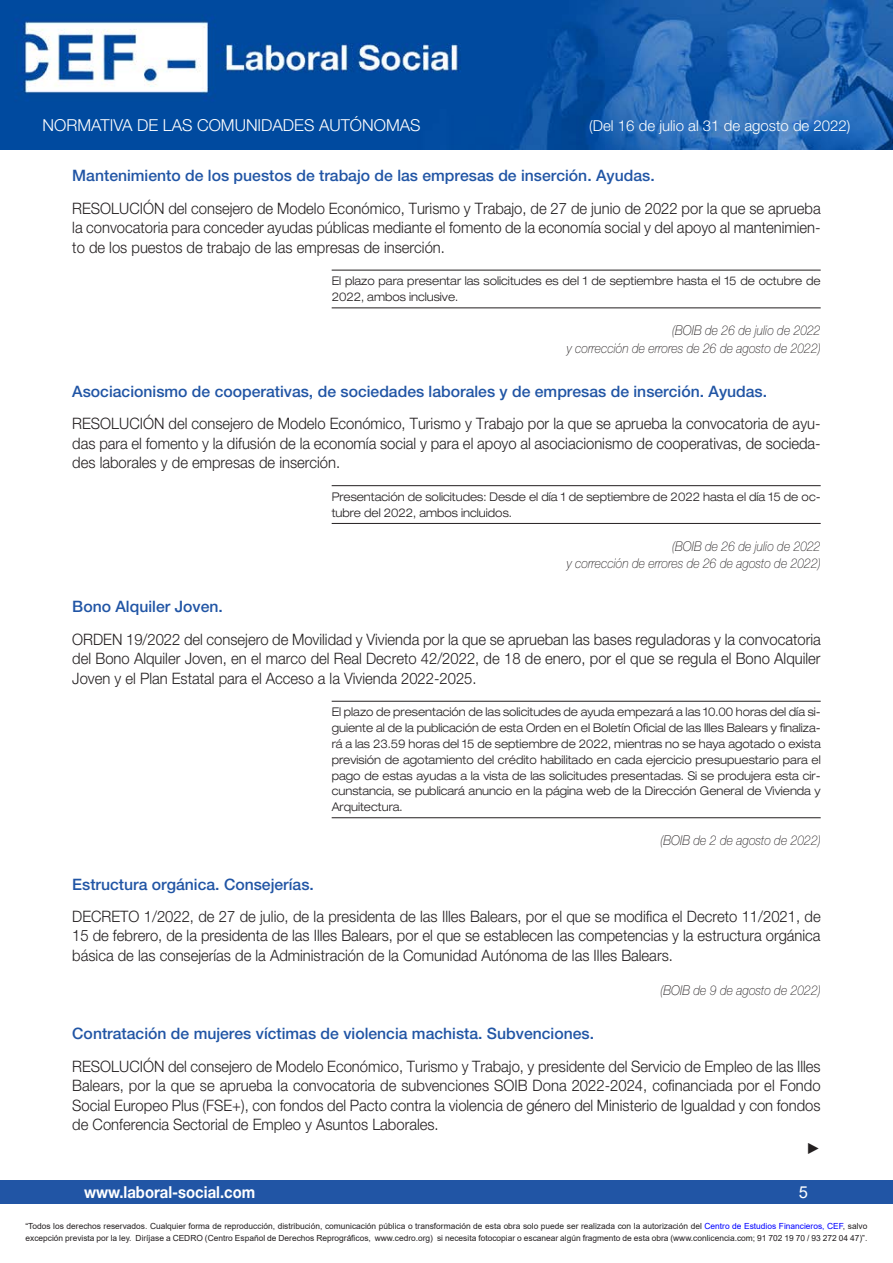
<style>
.page{position:relative;width:893px;height:1263px;background:#fff}
.page>*{position:absolute;margin:0;border:0;box-sizing:border-box;transform-origin:0 0}
.t1{font:300 16.5px "Helvetica Neue LT Std";color:#fff}
.t2{font:700 16.5px "Helvetica Neue LT Std";color:#fff;scale:.9 1}
.t3{font:16.5px "Arial";color:#fff}
.Contenido{font:300 15.75px/19.5px "Helvetica Neue LT Std";color:#231f20;text-align:justify;scale:.94 1}
.Título-cabecera{font:500 15.75px "Helvetica Neue LT Std";color:#2155a5}
.Contenido-2{font:15.75px "Times New Roman";color:#231f20;scale:.94 1}
.t4{font:300 15px "Helvetica Neue LT Std";color:#fff}
.publicación{font:italic 100 13.5px/17.2px "Helvetica Neue LT Std";color:#231f20;text-align:right;scale:.9 1}
.Plazo{font:300 expanded 12px/15.8px "Helvetica Neue LT Std";color:#231f20;scale:.92 1}
.t5{font:8.4px/12px "Arial";color:#231f20}
.s1{color:#00f}
</style>
<div class="page">
<div style="left:0;top:1180px;width:893px;height:23px;background:#2155a5"></div>
<img style="left:0;top:0;width:893px;height:149px">
<hr style="left:332px;top:270px;width:489px;height:1px;background:#231f20">
<hr style="left:332px;top:307px;width:489px;height:1px;background:#231f20">
<hr style="left:332px;top:485px;width:489px;height:1px;background:#231f20">
<hr style="left:332px;top:523px;width:489px;height:1px;background:#231f20">
<hr style="left:332px;top:701px;width:489px;height:1px;background:#231f20">
<hr style="left:332px;top:817px;width:489px;height:1px;background:#231f20">
<p class="t1" style="left:43px;top:115px;width:379px">NORMATIVA DE LAS COMUNIDADES AUTÓNOMAS</p>
<p class="t4" style="left:589px;top:117px;width:263px">(Del 16 de julio al 31 de agosto de 2022)</p>
<p class="Título-cabecera" style="left:72px;top:166px;width:584px">Mantenimiento de los puestos de trabajo de las empresas de inserción. Ayudas.</p>
<p class="Contenido" style="left:72px;top:198px;width:798px">RESOLUCIÓN del consejero de Modelo Económico, Turismo y Trabajo, de 27 de junio de 2022 por la que se aprueba la convocatoria para conceder ayudas públicas mediante el fomento de la economía social y del apoyo al mantenimien&shy;to de los puestos de trabajo de las empresas de inserción.</p>
<p class="Plazo" style="left:332px;top:273px;width:533px">El plazo para presentar las solicitudes es del 1 de septiembre hasta el 15 de octubre de<br>2022, ambos inclusive.</p>
<p class="publicación" style="left:567px;top:322px;width:284px">(BOIB de 26 de julio de 2022<br>y corrección de errores de 26 de agosto de 2022)</p>
<p class="Título-cabecera" style="left:72px;top:382px;width:696px">Asociacionismo de cooperativas, de sociedades laborales y de empresas de inserción. Ayudas.</p>
<p class="Contenido" style="left:72px;top:413px;width:798px">RESOLUCIÓN del consejero de Modelo Económico, Turismo y Trabajo por la que se aprueba la convocatoria de ayu&shy;das para el fomento y la difusión de la economía social y para el apoyo al asociacionismo de cooperativas, de socieda&shy;des laborales y de empresas de inserción.</p>
<p class="Plazo" style="left:332px;top:489px;width:533px">Presentación de solicitudes: Desde el día 1 de septiembre de 2022 hasta el día 15 de oc&shy;tubre del 2022, ambos incluidos.</p>
<p class="publicación" style="left:567px;top:537px;width:284px">(BOIB de 26 de julio de 2022<br>y corrección de errores de 26 de agosto de 2022)</p>
<p class="Título-cabecera" style="left:72px;top:597px;width:152px">Bono Alquiler Joven.</p>
<p class="Contenido" style="left:72px;top:629px;width:798px">ORDEN 19/2022 del consejero de Movilidad y Vivienda por la que se aprueban las bases reguladoras y la convocatoria del Bono Alquiler Joven, en el marco del Real Decreto 42/2022, de 18 de enero, por el que se regula el Bono Alquiler Joven y el Plan Estatal para el Acceso a la Vivienda 2022-2025.</p>
<p class="Plazo" style="left:332px;top:704px;width:533px;text-align:justify">El plazo de presentación de las solicitudes de ayuda empezará a las 10.00 horas del día si&shy;guiente al de la publicación de esta Orden en el Boletín Oficial de las Illes Balears y finaliza&shy;rá a las 23.59 horas del 15 de septiembre de 2022, mientras no se haya agotado o exista previsión de agotamiento del crédito habilitado en cada ejercicio presupuestario para el pago de estas ayudas a la vista de las solicitudes presentadas. Si se produjera esta cir&shy;cunstancia, se publicará anuncio en la página web de la Dirección General de Vivienda y Arquitectura.</p>
<p class="publicación" style="left:661px;top:832px;width:179px">(BOIB de 2 de agosto de 2022)</p>
<p class="Título-cabecera" style="left:72px;top:874px;width:243px">Estructura orgánica. Consejerías.</p>
<p class="Contenido" style="left:72px;top:906px;width:798px">DECRETO 1/2022, de 27 de julio, de la presidenta de las Illes Balears, por el que se modifica el Decreto 11/2021, de 15 de febrero, de la presidenta de las Illes Balears, por el que se establecen las competencias y la estructura orgánica básica de las consejerías de la Administración de la Comunidad Autónoma de las Illes Balears.</p>
<p class="publicación" style="left:661px;top:982px;width:179px">(BOIB de 9 de agosto de 2022)</p>
<p class="Título-cabecera" style="left:72px;top:1024px;width:523px">Contratación de mujeres víctimas de violencia machista. Subvenciones.</p>
<p class="Contenido" style="left:72px;top:1056px;width:798px">RESOLUCIÓN del consejero de Modelo Económico, Turismo y Trabajo, y presidente del Servicio de Empleo de las Illes Balears, por la que se aprueba la convocatoria de subvenciones SOIB Dona 2022-2024, cofinanciada por el Fondo Social Europeo Plus (FSE+), con fondos del Pacto contra la violencia de género del Ministerio de Igualdad y con fondos de Conferencia Sectorial de Empleo y Asuntos Laborales.</p>
<p class="Contenido-2" style="left:806px;top:1137px;width:17px">►</p>
<p class="t2" style="left:84px;top:1182px;width:192px">www.laboral-social.com</p>
<p class="t3" style="left:799px;top:1180px;width:11px">5</p>
<p class="t5" style="left:26px;top:1220px;width:843px">“Todos los derechos reservados. Cualquier forma de reproducción, distribución, comunicación pública o transformación de esta obra solo puede ser realizada con la autorización del <span class="s1">Centro de Estudios Financieros, CEF</span>, salvo excepción prevista por la ley. Diríjase a CEDRO (Centro Español de Derechos Reprográficos, www.cedro.org) si necesita fotocopiar o escanear algún fragmento de esta obra (www.conlicencia.com; 91 702 19 70 / 93 272 04 47)”.</p>
</div>
